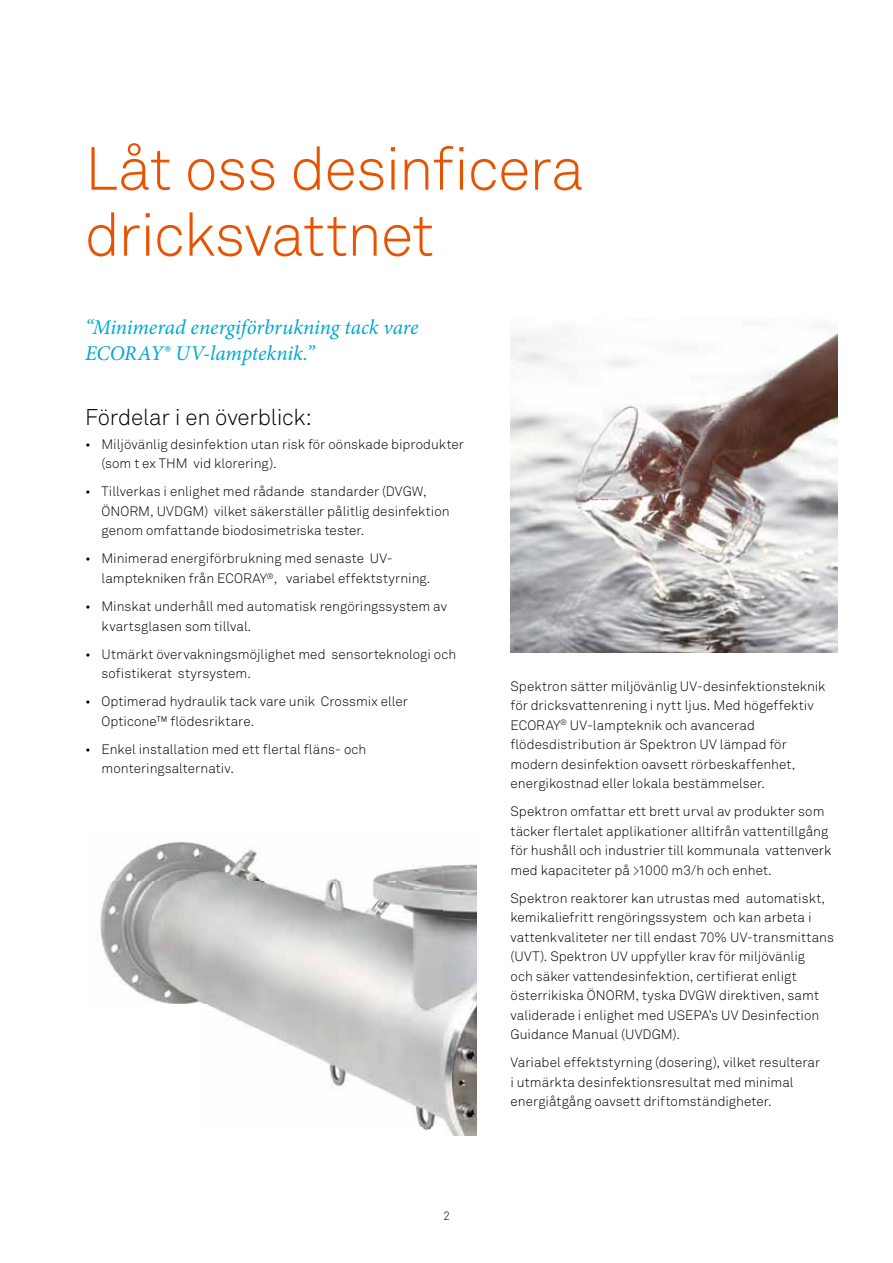
<style>
.page{position:relative;width:893px;height:1263px;background:#fff}
.page>*{position:absolute;margin:0;border:0;box-sizing:border-box;transform-origin:0 0}
.t1{font:60px/66px "Akkurat Light Pro";letter-spacing:-.02em;color:#e75300}
.t2{font:22.5px "Akkurat Light Pro";letter-spacing:-.01em;color:#000}
.t3{font:italic 21px/25.5px "Minion Pro";letter-spacing:-.005em;color:#00a7ce}
.t4{font:13.5px/19.5px "Akkurat Light Pro";letter-spacing:.005em;color:#000}
.t5{font:12px "Akkurat Light Pro";color:#000}
</style>
<div class="page">
<img style="left:510px;top:327px;width:328px;height:326px">
<img style="left:100px;top:841px;width:376px;height:295px">
<h1 class="t1" style="left:85px;top:137px;width:501px">Låt oss desinficera dricksvattnet</h1>
<h3 class="t3" style="left:85px;top:315px;width:335px">“Minimerad energiförbrukning tack vare<br>ECORAY® UV-lampteknik.”</h3>
<h2 class="t2" style="left:85px;top:404px;width:228px">Fördelar i en överblick:</h2>
<p class="t4" style="left:102px;top:435px;width:364px;text-indent:-16px">• Miljövänlig desinfektion utan risk för oönskade biprodukter (som t ex THM vid klorering).</p>
<p class="t4" style="left:102px;top:482px;width:350px;text-indent:-16px">• Tillverkas i enlighet med rådande standarder (DVGW,<br>ÖNORM, UVDGM) vilket säkerställer pålitlig desinfektion genom omfattande biodosimetriska tester.</p>
<p class="t4" style="left:102px;top:549px;width:330px;text-indent:-16px">• Minimerad energiförbrukning med senaste UV&shy;lamptekniken från ECORAY<sup>®</sup>, variabel effektstyrning.</p>
<p class="t4" style="left:102px;top:597px;width:347px;text-indent:-16px">• Minskat underhåll med automatisk rengöringssystem av kvartsglasen som tillval.</p>
<p class="t4" style="left:102px;top:644px;width:356px;text-indent:-16px">• Utmärkt övervakningsmöjlighet med sensorteknologi och sofistikerat styrsystem.</p>
<p class="t4" style="left:102px;top:692px;width:308px;text-indent:-16px">• Optimerad hydraulik tack vare unik Crossmix eller<br>Opticone™ flödesriktare.</p>
<p class="t4" style="left:102px;top:739px;width:266px;text-indent:-16px">• Enkel installation med ett flertal fläns- och monteringsalternativ.</p>
<p class="t5" style="left:443px;top:1209px;width:8px">2</p>
<p class="t4" style="left:510px;top:677px;width:317px">Spektron sätter miljövänlig UV-desinfektionsteknik för dricksvattenrening i nytt ljus. Med högeffektiv ECORAY<sup>®</sup> UV-lampteknik och avancerad flödesdistribution är Spektron UV lämpad för modern desinfektion oavsett rörbeskaffenhet, energikostnad eller lokala bestämmelser.</p>
<p class="t4" style="left:510px;top:802px;width:322px">Spektron omfattar ett brett urval av produkter som täcker flertalet applikationer alltifrån vattentillgång för hushåll och industrier till kommunala vattenverk med kapaciteter på &gt;1000 m3/h och enhet.</p>
<p class="t4" style="left:510px;top:889px;width:325px">Spektron reaktorer kan utrustas med automatiskt, kemikaliefritt rengöringssystem och kan arbeta i vattenkvaliteter ner till endast 70% UV-transmittans (UVT). Spektron UV uppfyller krav för miljövänlig<br>och säker vattendesinfektion, certifierat enligt österrikiska ÖNORM, tyska DVGW direktiven, samt validerade i enlighet med USEPA’s UV Desinfection Guidance Manual (UVDGM).</p>
<p class="t4" style="left:510px;top:1053px;width:311px">Variabel effektstyrning (dosering), vilket resulterar i utmärkta desinfektionsresultat med minimal energiåtgång oavsett driftomständigheter.</p>
</div>
